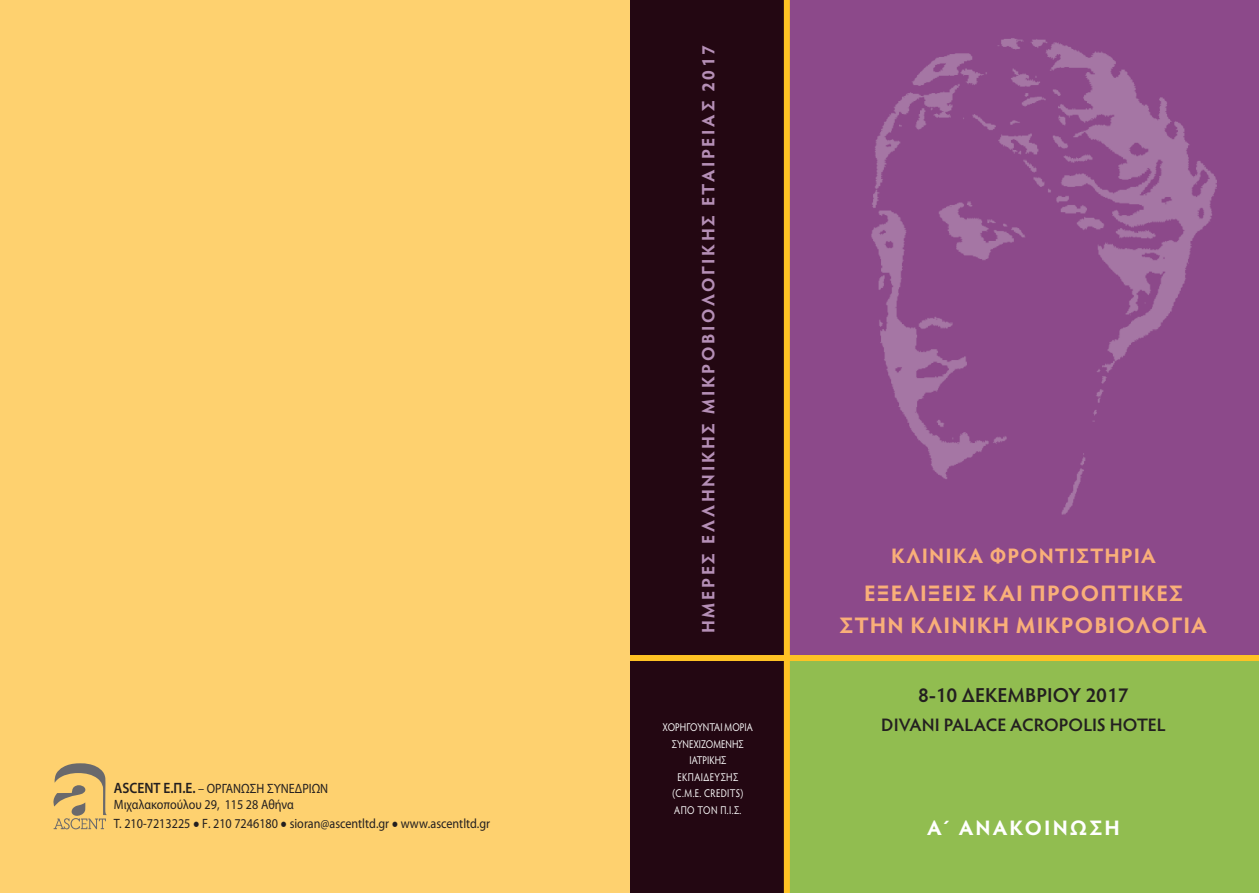
<style>
.page{position:relative;width:1259px;height:893px;background:#fff}
.page>*{position:absolute;margin:0;border:0;box-sizing:border-box;transform-origin:0 0}
.t1{font:700 22.5px/31.2px "Hypatia Sans Pro";letter-spacing:.05em;color:#f9af79;text-align:center}
.t2{font:700 21px "Hypatia Sans Pro";letter-spacing:.055em;color:#f9af79}
.t3{font:700 21px "Hypatia Sans Pro";letter-spacing:.1em;color:#fff}
.t4{font:600 20.25px "Hypatia Sans Pro";color:#231f20}
.t5{font:600 18.15px "Hypatia Sans Pro";color:#231f20}
.t6{font:700 18px "Hypatia Sans Pro";letter-spacing:.15em;color:#b58fb6}
.t7{font:13.5px/16.5px "Myriad Pro";color:#231f20;scale:.9 1}
.t8{font:11.25px/16.5px "Hypatia Sans Pro";letter-spacing:.015em;color:#fff;text-align:center;scale:.83 1}
.s1{font-weight:600;font-size:15px}
.s2{font-size:25.5px}
</style>
<div class="page">
<div style="left:629px;top:0;width:159px;height:893px;background:#230712"></div>
<div style="left:788px;top:0;width:471px;height:658px;background:#8c498a"></div>
<img style="left:871px;top:38px;width:346px;height:477px">
<div style="left:788px;top:658px;width:471px;height:235px;background:#91bd50"></div>
<div style="left:784px;top:0;width:6px;height:893px;background:#fec224"></div>
<div style="left:629px;top:655px;width:630px;height:6px;background:#fec224"></div>
<div style="left:0;top:0;width:629px;height:893px;background:#fed16f"></div>
<svg style="left:53px;top:763px;width:54px;height:66px"></svg>
<p class="t7" style="left:114px;top:781px;width:240px"><span class="s1">ASCENT E.Π.Ε.</span> – ΟΡΓΑΝΩΣΗ ΣΥΝΕΔΡΙΩΝ<br>Μιχαλακοπούλου 29, 115 28 Αθήνα</p>
<p class="t7" style="left:114px;top:817px;width:419px">Τ. 210-7213225 <span class="s2">•</span> F. 210 7246180 <span class="s2">•</span> sioran@ascentltd.gr <span class="s2">•</span> www.ascentltd.gr</p>
<h3 class="t6" style="left:701px;top:633px;width:589px;rotate:-90deg">ΗΜΕΡΕΣ ΕΛΛΗΝΙΚΗΣ ΜΙΚΡΟΒΙΟΛΟΓΙΚΗΣ ΕΤΑΙΡΕΙΑΣ 2017</h3>
<p class="t8" style="left:663px;top:720px;width:110px">ΧΟΡΗΓΟΥΝΤΑΙ ΜΟΡΙΑ<br>ΣΥΝΕΧΙΖΟΜΕΝΗΣ<br>ΙΑΤΡΙΚΗΣ<br>ΕΚΠΑΙΔΕΥΣΗΣ (C.M.E. CREDITS)<br>ΑΠΟ ΤΟΝ Π.Ι.Σ.</p>
<h2 class="t2" style="left:891px;top:547px;width:266px">ΚΛΙΝΙΚΑ ΦΡΟΝΤΙΣΤΗΡΙΑ</h2>
<h1 class="t1" style="left:840px;top:580px;width:369px">ΕΞΕΛΙΞΕΙΣ ΚΑΙ ΠΡΟΟΠΤΙΚΕΣ<br>ΣΤΗΝ ΚΛΙΝΙΚΗ ΜΙΚΡΟΒΙΟΛΟΓΙΑ</h1>
<h3 class="t4" style="left:918px;top:687px;width:212px">8-10 ΔΕΚΕΜΒΡΙΟΥ 2017</h3>
<h3 class="t5" style="left:881px;top:718px;width:286px">DIVANI PALACE ACROPOLIS HOTEL</h3>
<h2 class="t3" style="left:927px;top:820px;width:194px">Α΄ ΑΝΑΚΟΙΝΩΣΗ</h2>
</div>
